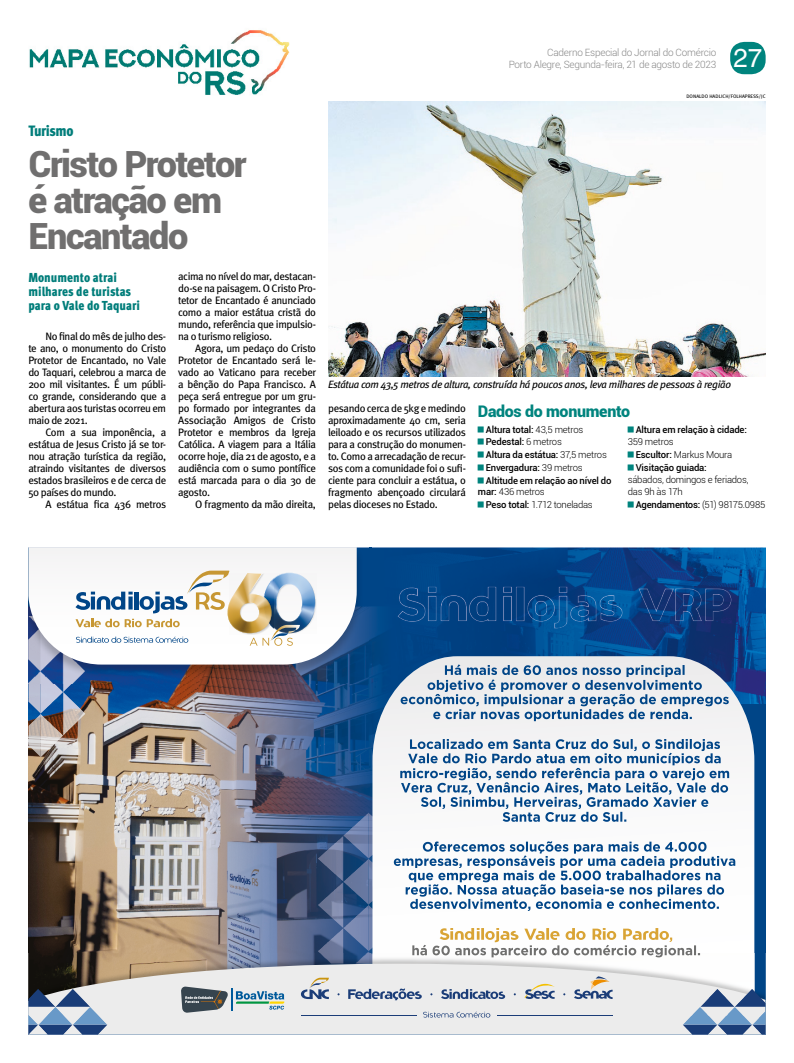
<style>
.page{position:relative;width:794px;height:1063px;background:#fff}
.page>*{position:absolute;margin:0;border:0;box-sizing:border-box;transform-origin:0 0}
.Abre{font:900 36.1px/36px "Roboto";letter-spacing:-.04em;color:#706f6f}
.t1{font:26px "Helvetica";color:#fff}
.SUBTIT_BOX{font:900 16px "Roboto";letter-spacing:-.02em;color:#00847e}
.CARTOLA{font:900 15px "Meta Cond";letter-spacing:-.03em;color:#007d7a}
.Linha_de_Apoio{font:900 13px/14px "Meta Cond";color:#007d7a}
.TEXTO{font:10.8px/12px "Meta";letter-spacing:-.04em;color:#000;text-align:justify}
.Legenda{font:italic 10.6px "Meta";letter-spacing:-.03em;color:#000}
.t2{font:300 10px "Roboto";letter-spacing:-.025em;color:#878787}
.TEXTO-2{font:500 9.5px/11.4px "Roboto";letter-spacing:-.015em;color:#000}
.TEXTO-3{font:300 9.5px/11.9px "Roboto";letter-spacing:-.025em;color:#000}
.Crédito{font:5px "Meta Book Caps";color:#000}
.s1{font-weight:300}
.s2{font-weight:500}
</style>
<div class="page">
<div style="left:730px;top:42px;width:35px;height:32px;background:#00847e;border-radius:14px"></div>
<img style="left:29px;top:29px;width:261px;height:66px">
<img style="left:328px;top:101px;width:437px;height:275px">
<img style="left:373px;top:547px;width:392px;height:156px">
<img style="left:28px;top:606px;width:471px;height:347px">
<img style="left:343px;top:812px;width:29px;height:139px">
<img style="left:355px;top:951px;width:14px;height:2px">
<img style="left:318px;top:835px;width:25px;height:118px">
<img style="left:28px;top:683px;width:35px;height:74px">
<img style="left:63px;top:683px;width:22px;height:53px">
<img style="left:28px;top:547px;width:340px;height:136px">
<svg style="left:28px;top:547px;width:329px;height:118px"></svg>
<img style="left:315px;top:573px;width:2px;height:61px">
<svg style="left:75px;top:571px;width:240px;height:75px"></svg>
<svg style="left:372px;top:656px;width:382px;height:297px"></svg>
<svg style="left:394px;top:841px;width:341px;height:70px"></svg>
<svg style="left:445px;top:664px;width:274px;height:245px"></svg>
<svg style="left:400px;top:665px;width:329px;height:157px"></svg>
<img style="left:28px;top:953px;width:737px;height:11px">
<svg style="left:28px;top:964px;width:737px;height:71px;background:#dddddc"></svg>
<img style="left:752px;top:1011px;width:13px;height:14px">
<img style="left:682px;top:1007px;width:70px;height:28px">
<svg style="left:752px;top:1025px;width:13px;height:10px"></svg>
<img style="left:700px;top:989px;width:65px;height:18px">
<svg style="left:181px;top:986px;width:103px;height:27px;background:#95a5a9"></svg>
<svg style="left:423px;top:1012px;width:67px;height:6px"></svg>
<hr style="left:497px;top:1015px;width:115px;height:1px;background:#1b3d78">
<hr style="left:301px;top:1015px;width:116px;height:1px;background:#1b3d78">
<svg style="left:301px;top:978px;width:28px;height:21px"></svg>
<svg style="left:524px;top:983px;width:30px;height:16px"></svg>
<svg style="left:574px;top:976px;width:38px;height:23px"></svg>
<svg style="left:441px;top:989px;width:64px;height:10px"></svg>
<svg style="left:348px;top:988px;width:74px;height:12px"></svg>
<svg style="left:412px;top:928px;width:288px;height:29px"></svg>
<img style="left:38px;top:1007px;width:69px;height:28px">
<svg style="left:28px;top:1015px;width:10px;height:20px"></svg>
<img style="left:28px;top:989px;width:62px;height:18px">
<img style="left:397px;top:587px;width:170px;height:35px">
<p class="CARTOLA" style="left:28px;top:121px;width:47px">Turismo</p>
<p class="Abre" style="left:28px;top:144px;width:220px">Cristo Protetor é atração em<br>Encantado</p>
<p class="Linha_de_Apoio" style="left:28px;top:270px;width:113px">Monumento atrai milhares de turistas para o Vale do Taquari</p>
<p class="TEXTO" style="left:28px;top:330px;width:139px;text-indent:17px">No final do mês de julho des&shy;te ano, o monumento do Cristo Protetor de Encantado, no Vale do Taquari, celebrou a marca de 200 mil visitantes. É um públi&shy;co grande, considerando que a abertura aos turistas ocorreu em maio de 2021.</p>
<p class="TEXTO" style="left:28px;top:426px;width:139px;text-indent:17px">Com a sua imponência, a estátua de Jesus Cristo já se tor&shy;nou atração turística da região, atraindo visitantes de diversos estados brasileiros e de cerca de 50 países do mundo.</p>
<p class="TEXTO" style="left:45px;top:498px;width:122px">A estátua fica 436 metros</p>
<p class="TEXTO" style="left:178px;top:270px;width:139px">acima no nível do mar, destacan&shy;do-se na paisagem. O Cristo Pro&shy;tetor de Encantado é anunciado como a maior estátua cristã do mundo, referência que impulsio&shy;na o turismo religioso.</p>
<p class="TEXTO" style="left:178px;top:342px;width:139px;text-indent:17px">Agora, um pedaço do Cristo Protetor de Encantado será le&shy;vado ao Vaticano para receber a bênção do Papa Francisco. A peça será entregue por um gru&shy;po formado por integrantes da Associação Amigos de Cristo Protetor e membros da Igreja Católica. A viagem para a Itália ocorre hoje, dia 21 de agosto, e a audiência com o sumo pontífice está marcada para o dia 30 de agosto.</p>
<p class="TEXTO" style="left:195px;top:498px;width:122px">O fragmento da mão direita,</p>
<p class="t2" style="left:547px;top:46px;width:171px">Caderno Especial do Jornal do Comércio</p>
<p class="t2" style="left:508px;top:57px;width:209px">Porto Alegre, Segunda-feira, 21 de agosto de 2023</p>
<p class="t1" style="left:733px;top:43px;width:30px">27</p>
<p class="Crédito" style="left:686px;top:93px;width:81px">DONALDO HADLICH/FOLHAPRESS/JC</p>
<p class="Legenda" style="left:328px;top:378px;width:404px">Estátua com 43,5 metros de altura, construída há poucos anos, leva milhares de pessoas à região</p>
<p class="TEXTO" style="left:328px;top:402px;width:139px">pesando cerca de 5kg e medindo aproximadamente 40 cm, seria leiloado e os recursos utilizados para a construção do monumen&shy;to. Como a arrecadação de recur&shy;sos com a comunidade foi o sufi&shy;ciente para concluir a estátua, o fragmento abençoado circulará pelas dioceses no Estado.</p>
<p class="SUBTIT_BOX" style="left:478px;top:400px;width:154px">Dados do monumento</p>
<p class="TEXTO-2" style="left:486px;top:423px;width:99px">Altura total: <span class="s1">43,5 metros</span></p>
<p class="TEXTO-2" style="left:486px;top:436px;width:77px">Pedestal: <span class="s1">6 metros</span></p>
<p class="TEXTO-2" style="left:486px;top:449px;width:122px">Altura da estátua: <span class="s1">37,5 metros</span></p>
<p class="TEXTO-2" style="left:486px;top:462px;width:98px">Envergadura: <span class="s1">39 metros</span></p>
<p class="TEXTO-2" style="left:478px;top:474px;width:135px;text-indent:8px">Altitude em relação ao nível do mar: <span class="s1">436 metros</span></p>
<p class="TEXTO-3" style="left:486px;top:499px;width:108px"><span class="s2">Peso total:</span> 1.712 toneladas</p>
<p class="TEXTO-2" style="left:628px;top:423px;width:121px;line-height:11.9px;text-indent:8px">Altura em relação à cidade:<br><span class="s1">359 metros</span></p>
<p class="TEXTO-3" style="left:635px;top:448px;width:98px"><span class="s2">Escultor:</span> Markus Moura</p>
<p class="TEXTO-3" style="left:628px;top:461px;width:122px;text-indent:8px"><span class="s2">Visitação guiada:<br></span>sábados, domingos e feriados, das 9h às 17h</p>
<p class="TEXTO-3" style="left:635px;top:499px;width:131px"><span class="s2">Agendamentos:</span> (51) 98175.0985</p>
</div>
